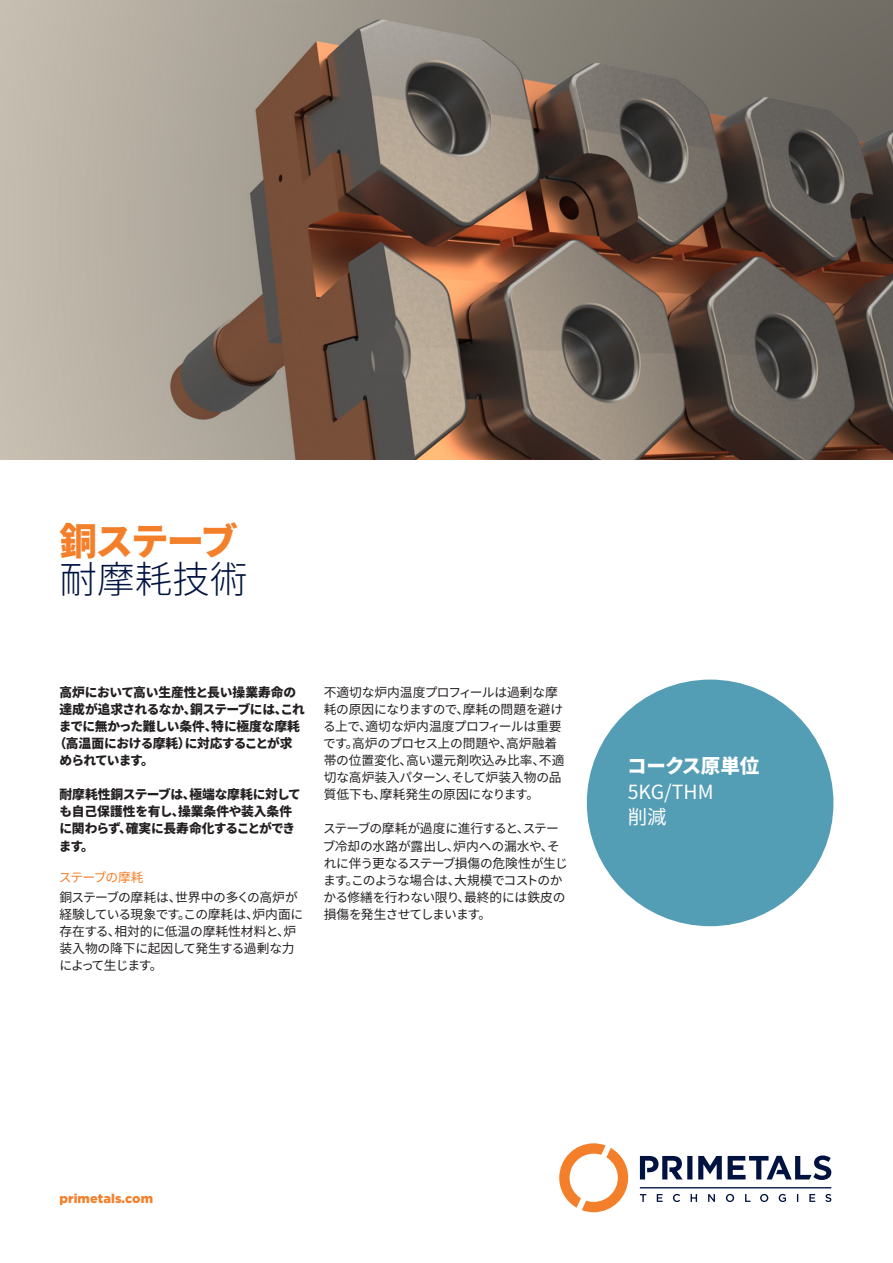
<style>
.page{position:relative;width:893px;height:1263px;background:#fff}
.page>*{position:absolute;margin:0;border:0;box-sizing:border-box;transform-origin:0 0}
._01__Headline_-_Light_-_25pt_-_orange{font:800 37.5px/37.5px "Source Han Sans JP";letter-spacing:-.05em;color:#f47f2a}
.t1{font:800 19.5px/25.5px "Source Han Sans JP";letter-spacing:-.015em;color:#fff}
.t2{font:19.5px "Source Han Sans JP";color:#fff}
._01__Copy_-_Book_-_8_5_pt_-_black{font:12.75px/17px "Source Han Sans JP";letter-spacing:-.02em;color:#231f20}
._01__Copy_-_Book_-_8_5_pt_-_black-2{font:800 12.75px/17px "Source Han Sans JP";letter-spacing:-.03em;color:#231f20}
._01__Copy_-_Book_-_8_5_pt_-_black-3{font:800 12.75px "Source Han Sans JP";letter-spacing:-.005em;color:#231f20}
._01__URL_-_Black_-_8_5pt_-_Orange{font:900 12.75px "Gotham";letter-spacing:.005em;color:#f47f2a}
._01__Copy_-_Book_-_8_5_pt_-_black-4{font:800 12.75px "Source Han Sans JP";letter-spacing:-.08em;color:#231f20}
._02__Subhead_-_Bold_-_8_5pt_-_orange{font:12.75px "Source Han Sans JP";letter-spacing:-.065em;color:#f47f2a}
.s1{font-weight:300;color:#001340}
.s2{font-weight:400}
</style>
<div class="page">
<img style="left:0;top:0;width:893px;height:459px">
<div style="left:587px;top:679px;width:246px;height:247px;background:#539db5;border-radius:50%"></div>
<svg style="left:559px;top:1143px;width:69px;height:69px"></svg>
<svg style="left:640px;top:1187px;width:191px;height:1px"></svg>
<svg style="left:640px;top:1155px;width:191px;height:25px"></svg>
<svg style="left:640px;top:1194px;width:191px;height:8px"></svg>
<p class="_01__Headline_-_Light_-_25pt_-_orange" style="left:60px;top:523px;width:190px">銅ステーブ<span class="s1">耐摩耗技術</span></p>
<p class="_01__Copy_-_Book_-_8_5_pt_-_black-3" style="left:60px;top:685px;width:238px">高炉において高い生産性と長い操業寿命の</p>
<p class="_01__Copy_-_Book_-_8_5_pt_-_black-2" style="left:60px;top:701px;width:247px">達成が追求されるなか、銅ステーブには、これ</p>
<p class="_01__Copy_-_Book_-_8_5_pt_-_black-2" style="left:59px;top:718px;width:242px">までに無かった難しい条件、特に極度な摩耗</p>
<p class="_01__Copy_-_Book_-_8_5_pt_-_black-2" style="left:54px;top:735px;width:240px">（高温面における摩耗）に対応することが求</p>
<p class="_01__Copy_-_Book_-_8_5_pt_-_black-4" style="left:60px;top:753px;width:96px">められています。</p>
<p class="_01__Copy_-_Book_-_8_5_pt_-_black-2" style="left:59px;top:786px;width:243px">耐摩耗性銅ステーブは、極端な摩耗に対しても自己保護性を有し、操業条件や装入条件に関わらず、確実に長寿命化することができます。</p>
<p class="_02__Subhead_-_Bold_-_8_5pt_-_orange" style="left:59px;top:870px;width:86px">ステーブの摩耗</p>
<p class="_01__Copy_-_Book_-_8_5_pt_-_black" style="left:59px;top:889px;width:245px">銅ステーブの摩耗は、世界中の多くの高炉が経験している現象です。この摩耗は、炉内面に存在する、相対的に低温の摩耗性材料と、炉装入物の降下に起因して発生する過剰な力によって生じます。</p>
<p class="_01__Copy_-_Book_-_8_5_pt_-_black" style="left:323px;top:684px;width:243px">不適切な炉内温度プロフィールは過剰な摩耗の原因になりますので、摩耗の問題を避ける上で、適切な炉内温度プロフィールは重要です。高炉のプロセス上の問題や、高炉融着帯の位置変化、高い還元剤吹込み比率、不適切な高炉装入パターン、そして炉装入物の品質低下も、摩耗発生の原因になります。</p>
<p class="_01__Copy_-_Book_-_8_5_pt_-_black" style="left:323px;top:821px;width:247px">ステーブの摩耗が過度に進行すると、ステーブ冷却の水路が露出し、炉内への漏水や、それに伴う更なるステーブ損傷の危険性が生じます。このような場合は、大規模でコストのかかる修繕を行わない限り、最終的には鉄皮の損傷を発生させてしまいます。</p>
<p class="t1" style="left:627px;top:754px;width:134px">コークス原単位<br><span class="s2">5KG/THM</span></p>
<p class="t2" style="left:628px;top:806px;width:40px">削減</p>
<p class="_01__URL_-_Black_-_8_5pt_-_Orange" style="left:60px;top:1189px;width:95px">primetals.com</p>
</div>
